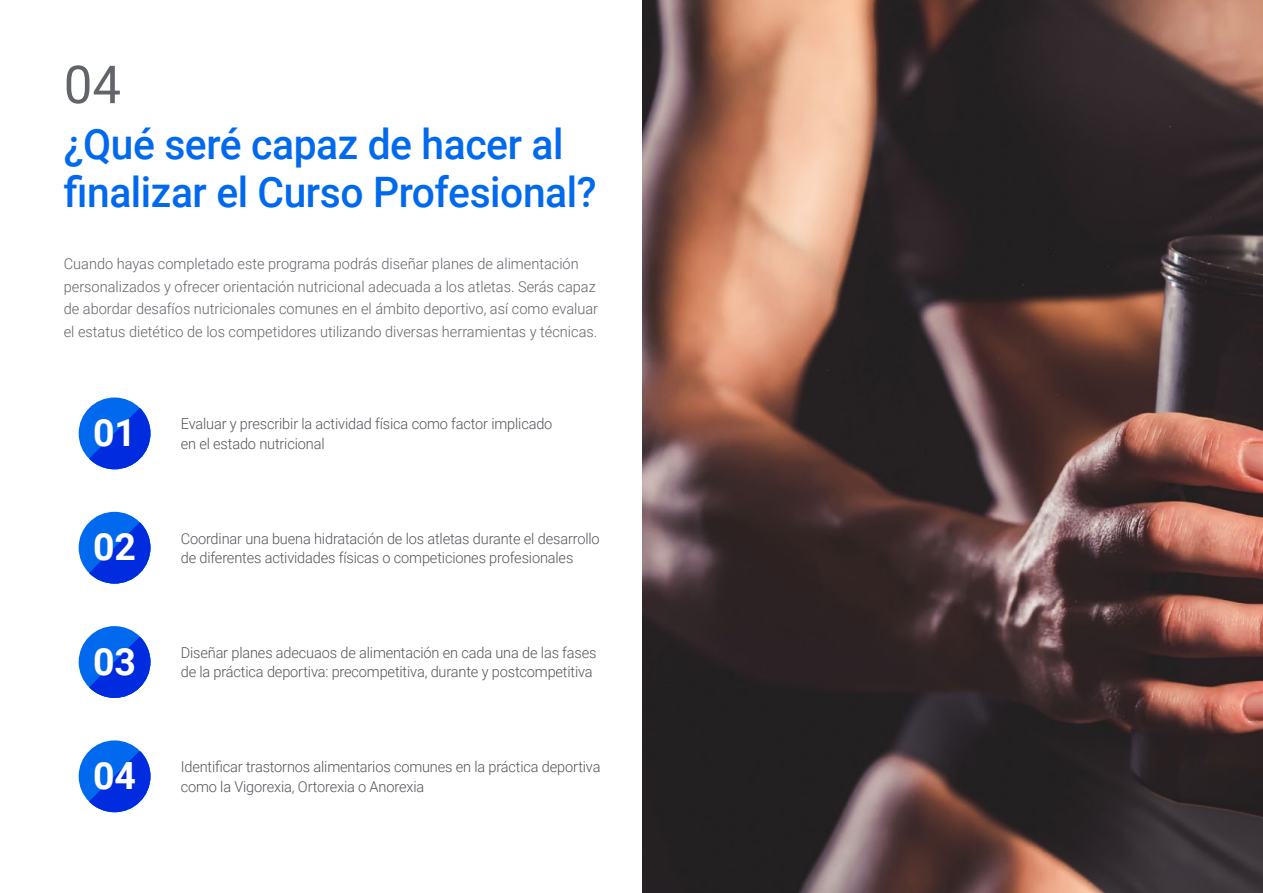
<style>
.page{position:relative;width:1263px;height:893px;background:#fff}
.page>*{position:absolute;margin:0;border:0;box-sizing:border-box;transform-origin:0 0}
.t1{font:52.5px "Roboto";color:#61646a}
.t2{font:500 42px/48px "Roboto";letter-spacing:-.01em;color:#0169ee}
.t3{font:700 37.5px "Roboto";color:#fff}
.t4{font:300 15px/19.5px "Roboto";letter-spacing:-.01em;color:#52555b}
.t5{font:300 15px/22.5px "Roboto";color:#61646a}
</style>
<div class="page">
<img style="left:642px;top:0;width:621px;height:893px">
<div style="left:79px;top:512px;width:71px;height:72px;background:#0169ee;border-radius:50%"></div>
<svg style="left:89px;top:522px;width:61px;height:62px"></svg>
<div style="left:79px;top:740px;width:71px;height:72px;background:#0169ee;border-radius:50%"></div>
<svg style="left:89px;top:751px;width:61px;height:61px"></svg>
<div style="left:79px;top:626px;width:71px;height:72px;background:#0169ee;border-radius:50%"></div>
<svg style="left:89px;top:637px;width:61px;height:61px"></svg>
<div style="left:79px;top:397px;width:71px;height:72px;background:#0169ee;border-radius:50%"></div>
<svg style="left:89px;top:408px;width:61px;height:61px"></svg>
<h1 class="t1" style="left:64px;top:48px;width:59px">04</h1>
<h2 class="t2" style="left:64px;top:119px;width:534px">¿Qué seré capaz de hacer al finalizar el Curso Profesional?</h2>
<p class="t5" style="left:64px;top:252px;width:536px">Cuando hayas completado este programa podrás diseñar planes de alimentación personalizados y ofrecer orientación nutricional adecuada a los atletas. Serás capaz de abordar desafíos nutricionales comunes en el ámbito deportivo, así como evaluar el estatus dietético de los competidores utilizando diversas herramientas y técnicas.</p>
<h3 class="t3" style="left:93px;top:407px;width:45px">01</h3>
<p class="t4" style="left:181px;top:414px;width:373px">Evaluar y prescribir la actividad física como factor implicado</p>
<p class="t4" style="left:181px;top:433px;width:145px">en el estado nutricional</p>
<h3 class="t3" style="left:93px;top:521px;width:45px">02</h3>
<p class="t4" style="left:181px;top:528px;width:420px">Coordinar una buena hidratación de los atletas durante el desarrollo de diferentes actividades físicas o competiciones profesionales</p>
<h3 class="t3" style="left:93px;top:635px;width:45px">03</h3>
<p class="t4" style="left:181px;top:642px;width:417px">Diseñar planes adecuaos de alimentación en cada una de las fases de la práctica deportiva: precompetitiva, durante y postcompetitiva</p>
<h3 class="t3" style="left:93px;top:749px;width:45px">04</h3>
<p class="t4" style="left:181px;top:756px;width:421px">Identificar trastornos alimentarios comunes en la práctica deportiva como la Vigorexia, Ortorexia o Anorexia</p>
</div>
